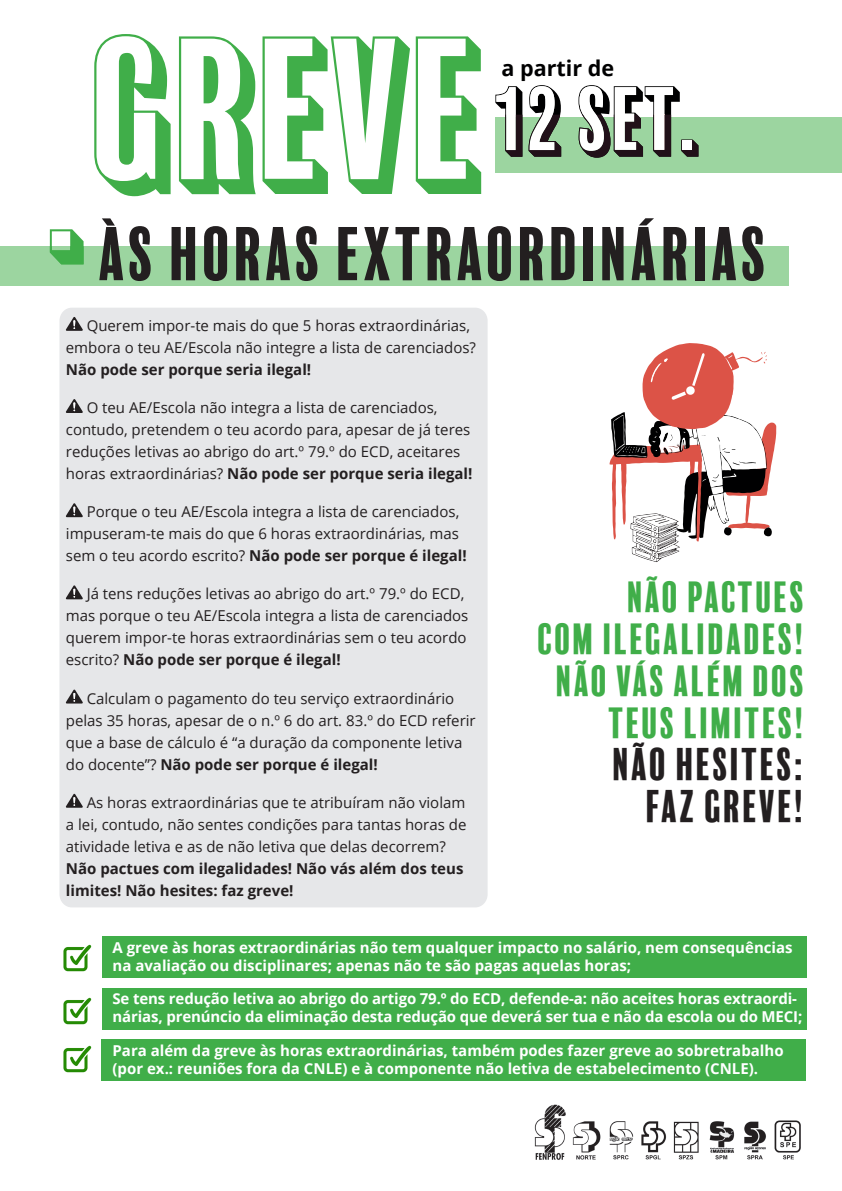
<style>
.page{position:relative;width:842px;height:1191px;background:#fff}
.page>*{position:absolute;margin:0;border:0;box-sizing:border-box;transform-origin:0 0}
.t1{font:69.3px "Balboa Plus Fill";color:#231f20}
.t2{font:42px "Balboa Plus Fill";color:#231f20}
.t3{font:40px/42px "Balboa Plus Fill";color:#40ae49;text-align:right}
.t4{font:700 21.6px "Open Sans";color:#000001}
.t5{font:15px/22px "Open Sans";color:#231f20}
.t6{font:700 15px/18px "Open Sans";color:#fff}
.s1{font-weight:700}
</style>
<div class="page">
<div style="left:101px;top:1039px;width:705px;height:42px;background:#40ae49"></div>
<div style="left:102px;top:988px;width:704px;height:42px;background:#40ae49"></div>
<div style="left:102px;top:936px;width:704px;height:42px;background:#40ae49"></div>
<div style="left:59px;top:308px;width:429px;height:599px;background:#e6e7e9;border-radius:13px"></div>
<div style="left:495px;top:117px;width:347px;height:56px;background:#9cd5a0"></div>
<div style="left:0;top:246px;width:788px;height:40px;background:#9cd5a0"></div>
<svg style="left:94px;top:34px;width:77px;height:162px"></svg>
<svg style="left:179px;top:36px;width:77px;height:158px"></svg>
<svg style="left:262px;top:36px;width:148px;height:158px"></svg>
<svg style="left:416px;top:36px;width:65px;height:158px"></svg>
<svg style="left:50px;top:229px;width:34px;height:35px"></svg>
<svg style="left:66px;top:317px;width:17px;height:14px"></svg>
<svg style="left:66px;top:399px;width:17px;height:14px"></svg>
<svg style="left:66px;top:503px;width:17px;height:14px"></svg>
<svg style="left:66px;top:585px;width:17px;height:14px"></svg>
<svg style="left:66px;top:689px;width:17px;height:14px"></svg>
<svg style="left:66px;top:793px;width:17px;height:14px"></svg>
<svg style="left:495px;top:86px;width:27px;height:71px"></svg>
<svg style="left:529px;top:85px;width:32px;height:72px"></svg>
<svg style="left:578px;top:85px;width:120px;height:73px"></svg>
<div style="left:682px;top:141px;width:10px;height:9px;background:#fff"></div>
<svg style="left:609px;top:343px;width:167px;height:219px"></svg>
<img style="left:534px;top:1104px;width:267px;height:56px">
<img style="left:63px;top:944px;width:29px;height:27px">
<img style="left:63px;top:997px;width:29px;height:27px">
<img style="left:63px;top:1045px;width:29px;height:27px">
<h3 class="t4" style="left:501px;top:53px;width:114px">a partir de</h3>
<p class="t1" style="left:98px;top:215px;width:673px">ÀS HORAS EXTRAORDINÁRIAS</p>
<p class="t5" style="left:66px;top:314px;width:412px;text-indent:21px">Querem impor-te mais do que 5 horas extraordinárias, embora o teu AE/Escola não integre a lista de carenciados?<br><span class="s1">Não pode ser porque seria ilegal!</span></p>
<p class="t5" style="left:87px;top:396px;width:352px">O teu AE/Escola não integra a lista de carenciados,</p>
<p class="t5" style="left:66px;top:418px;width:408px">contudo, pretendem o teu acordo para, apesar de já teres reduções letivas ao abrigo do art.º 79.º do ECD, aceitares horas extraordinárias? <span class="s1">Não pode ser porque seria ilegal!</span></p>
<p class="t5" style="left:66px;top:500px;width:402px;text-indent:21px">Porque o teu AE/Escola integra a lista de carenciados, impuseram-te mais do que 6 horas extraordinárias, mas sem o teu acordo escrito? <span class="s1">Não pode ser porque é ilegal!</span></p>
<p class="t5" style="left:87px;top:582px;width:379px">Já tens reduções letivas ao abrigo do art.º 79.º do ECD,</p>
<p class="t5" style="left:66px;top:604px;width:404px">mas porque o teu AE/Escola integra a lista de carenciados querem impor-te horas extraordinárias sem o teu acordo escrito? <span class="s1">Não pode ser porque é ilegal!</span></p>
<p class="t5" style="left:66px;top:686px;width:411px;text-indent:21px">Calculam o pagamento do teu serviço extraordinário pelas 35 horas, apesar de o n.º 6 do art. 83.º do ECD referir que a base de cálculo é “a duração da componente letiva do docente”? <span class="s1">Não pode ser porque é ilegal!</span></p>
<p class="t5" style="left:66px;top:791px;width:402px;text-indent:21px">As horas extraordinárias que te atribuíram não violam a lei, contudo, não sentes condições para tantas horas de atividade letiva e as de não letiva que delas decorrem?<br><span class="s1">Não pactues com ilegalidades! Não vás além dos teus limites! Não hesites: faz greve!</span></p>
<p class="t3" style="left:627px;top:576px;width:180px">NÃO PACTUES</p>
<p class="t3" style="left:537px;top:618px;width:270px">COM ILEGALIDADES!<br>NÃO VÁS ALÉM DOS<br>TEUS LIMITES!</p>
<p class="t2" style="left:612px;top:741px;width:195px">NÃO HESITES:</p>
<p class="t2" style="left:646px;top:783px;width:162px">FAZ GREVE!</p>
<p class="t6" style="left:113px;top:938px;width:682px">A greve às horas extraordinárias não tem qualquer impacto no salário, nem consequências</p>
<p class="t6" style="left:113px;top:956px;width:520px">na avaliação ou disciplinares; apenas não te são pagas aquelas horas;</p>
<p class="t6" style="left:113px;top:989px;width:691px">Se tens redução letiva ao abrigo do artigo 79.º do ECD, defende-a: não aceites horas extraordi&shy;nárias, prenúncio da eliminação desta redução que deverá ser tua e não da escola ou do MECI;</p>
<p class="t6" style="left:113px;top:1040px;width:673px">Para além da greve às horas extraordinárias, também podes fazer greve ao sobretrabalho</p>
<p class="t6" style="left:113px;top:1058px;width:647px">(por ex.: reuniões fora da CNLE) e à componente não letiva de estabelecimento (CNLE).</p>
</div>
